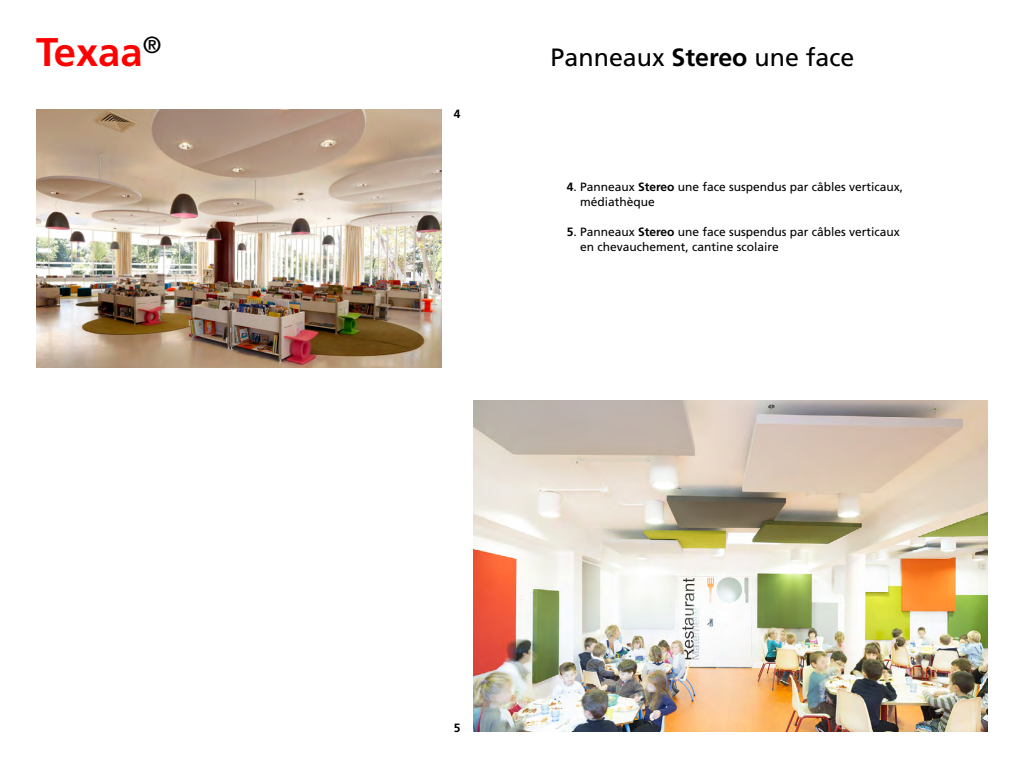
<style>
.page{position:relative;width:1024px;height:768px;background:#fff}
.page>*{position:absolute;margin:0;border:0;box-sizing:border-box;transform-origin:0 0}
.t1{font:700 40px "Frutiger LT Std";color:#f00}
.t2{font:25px "Frutiger LT Std";color:#000}
.t3{font:12px/15px "Frutiger LT Std";color:#000}
.t4{font:700 12px "Frutiger LT Std";color:#000}
.s1{font-weight:700}
</style>
<div class="page">
<img style="left:473px;top:401px;width:515px;height:331px">
<img style="left:36px;top:109px;width:405px;height:259px">
<h1 class="t1" style="left:36px;top:29px;width:127px">Texaa<sup>®</sup></h1>
<h2 class="t2" style="left:551px;top:42px;width:305px">Panneaux <span class="s1">Stereo</span> une face</h2>
<p class="t4" style="left:454px;top:107px;width:8px">4</p>
<p class="t3" style="left:580px;top:179px;width:325px;text-indent:-13px"><span class="s1">4</span>. Panneaux <span class="s1">Stereo</span> une face suspendus par câbles verticaux, médiathèque</p>
<p class="t3" style="left:580px;top:224px;width:321px;text-indent:-13px"><span class="s1">5</span>. Panneaux <span class="s1">Stereo</span> une face suspendus par câbles verticaux en chevauchement, cantine scolaire</p>
<p class="t4" style="left:454px;top:721px;width:8px">5</p>
</div>
